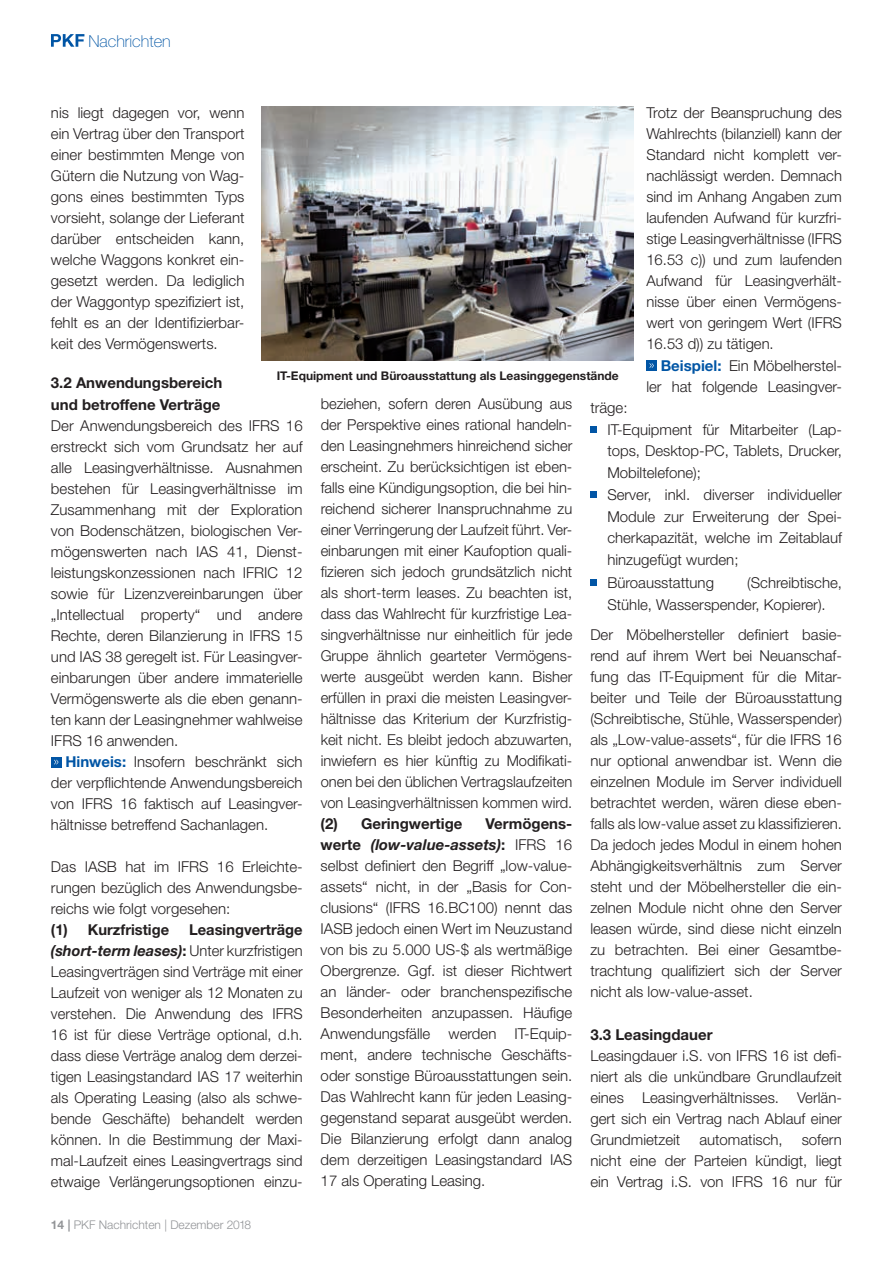
<style>
.page{position:relative;width:893px;height:1263px;background:#fff}
.page>*{position:absolute;margin:0;border:0;box-sizing:border-box;transform-origin:0 0}
.t1{font:100 16.5px "Helvetica Neue LT";color:#0155a5}
.t2{font:300 15px/21px "Helvetica Neue LT";color:#231f20;text-align:justify}
.t3{font:700 15px/21.8px "Helvetica Neue LT";color:#231f20}
.t4{font:700 12px "Helvetica Neue LT";color:#231f20}
.t5{font:300 12px "Helvetica Neue LT";color:#939598}
.s1{font-weight:700;color:#0155a5}
.s2{font-weight:700}
.s3{font-weight:700;font-style:italic}
</style>
<div class="page">
<div style="left:51px;top:757px;width:11px;height:10px;background:#0155a5"></div>
<svg style="left:54px;top:759px;width:4px;height:6px"></svg>
<div style="left:646px;top:360px;width:11px;height:11px;background:#0155a5"></div>
<svg style="left:649px;top:363px;width:5px;height:5px"></svg>
<svg style="left:590px;top:426px;width:6px;height:6px"></svg>
<svg style="left:590px;top:492px;width:6px;height:6px"></svg>
<svg style="left:590px;top:579px;width:6px;height:6px"></svg>
<img style="left:261px;top:106px;width:372px;height:254px">
<svg style="left:51px;top:34px;width:33px;height:13px"></svg>
<p class="t1" style="left:88px;top:35px;width:84px">Nachrichten</p>
<p class="t2" style="left:51px;top:104px;width:195px">nis liegt dagegen vor, wenn ein Vertrag über den Transport einer bestimmten Menge von Gütern die Nutzung von Wag&shy;gons eines bestimmten Typs vorsieht, solange der Lieferant darüber entscheiden kann, welche Waggons konkret ein&shy;gesetzt werden. Da lediglich der Waggontyp spezifiziert ist, fehlt es an der Identifizierbar&shy;keit des Vermögenswerts.</p>
<p class="t3" style="left:51px;top:373px;width:173px">3.2 Anwendungsbereich und betroffene Verträge</p>
<p class="t2" style="left:51px;top:417px;width:253px">Der Anwendungsbereich des IFRS 16 erstreckt sich vom Grundsatz her auf alle Leasingverhältnisse. Ausnahmen bestehen für Leasingverhältnisse im Zusammenhang mit der Exploration von Bodenschätzen, biologischen Ver&shy;mögenswerten nach IAS 41, Dienst&shy;leistungskonzessionen nach IFRIC 12 sowie für Lizenzvereinbarungen über „Intellectual property“ und andere Rechte, deren Bilanzierung in IFRS 15 und IAS 38 geregelt ist. Für Leasingver&shy;einbarungen über andere immaterielle Vermögenswerte als die eben genann&shy;ten kann der Leasingnehmer wahlweise IFRS 16 anwenden.</p>
<p class="t2" style="left:51px;top:753px;width:253px;text-indent:14px"><span class="s1">Hinweis:</span> Insofern beschränkt sich der verpflichtende Anwendungsbereich von IFRS 16 faktisch auf Leasingver&shy;hältnisse betreffend Sachanlagen.</p>
<p class="t2" style="left:51px;top:858px;width:253px">Das IASB hat im IFRS 16 Erleichte&shy;rungen bezüglich des Anwendungsbe&shy;reichs wie folgt vorgesehen:</p>
<p class="t3" style="left:51px;top:921px;width:120px">(1) Kurzfristige</p>
<p class="t2" style="left:646px;top:104px;width:197px">Trotz der Beanspruchung des Wahlrechts (bilanziell) kann der Standard nicht komplett ver&shy;nachlässigt werden. Demnach sind im Anhang Angaben zum laufenden Aufwand für kurzfri&shy;stige Leasingverhältnisse (IFRS 16.53 c)) und zum laufenden Aufwand für Leasingverhält&shy;nisse über einen Vermögens&shy;wert von geringem Wert (IFRS 16.53 d)) zu tätigen.</p>
<p class="t2" style="left:646px;top:357px;width:197px;text-align:right"><span class="s1">Beispiel:</span> Ein Möbelherstel&shy;ler hat folgende Leasingver-</p>
<p class="t2" style="left:607px;top:398px;width:236px;line-height:21.9px;text-align:left;text-indent:-17px">träge:<br>IT-Equipment für Mitarbeiter (Lap&shy;tops, Desktop-PC, Tablets, Drucker,<br>Mobiltelefone);<br>Server, inkl. diverser individueller<br>Module zur Erweiterung der Spei&shy;cherkapazität, welche im Zeitablauf hinzugefügt wurden;<br>Büroausstattung</p>
<p class="t4" style="left:277px;top:372px;width:343px">IT-Equipment und Büroausstattung als Leasinggegenstände</p>
<p class="t2" style="left:321px;top:395px;width:253px">beziehen, sofern deren Ausübung aus der Perspektive eines rational handeln&shy;den Leasingnehmers hinreichend sicher erscheint. Zu berücksichtigen ist eben&shy;falls eine Kündigungsoption, die bei hin&shy;reichend sicherer Inanspruchnahme zu einer Verringerung der Laufzeit führt. Ver&shy;einbarungen mit einer Kaufoption quali&shy;fizieren sich jedoch grundsätzlich nicht als short-term leases. Zu beachten ist, dass das Wahlrecht für kurzfristige Lea&shy;singverhältnisse nur einheitlich für jede Gruppe ähnlich gearteter Vermögens&shy;werte ausgeübt werden kann. Bisher erfüllen in praxi die meisten Leasingver&shy;hältnisse das Kriterium der Kurzfristig&shy;keit nicht. Es bleibt jedoch abzuwarten, inwiefern es hier künftig zu Modifikati&shy;onen bei den üblichen Vertragslaufzeiten von Leasingverhältnissen kommen wird.</p>
<p class="t3" style="left:321px;top:814px;width:143px">(2) Geringwertige</p>
<p class="t2" style="left:607px;top:573px;width:236px;line-height:22.5px;text-indent:140px">(Schreibtische,<br>Stühle, Wasserspender, Kopierer).</p>
<p class="t2" style="left:590px;top:626px;width:253px">Der Möbelhersteller definiert basie&shy;rend auf ihrem Wert bei Neuanschaf&shy;fung das IT-Equipment für die Mitar&shy;beiter und Teile der Büroausstattung (Schreibtische, Stühle, Wasserspender) als „Low-value-assets“, für die IFRS 16 nur optional anwendbar ist. Wenn die einzelnen Module im Server individuell betrachtet werden, wären diese eben&shy;falls als low-value asset zu klassifizieren.<br>Da jedoch jedes Modul in einem hohen Abhängigkeitsverhältnis zum Server steht und der Möbelhersteller die ein&shy;zelnen Module nicht ohne den Server leasen würde, sind diese nicht einzeln zu betrachten. Bei einer Gesamtbe&shy;trachtung qualifiziert sich der Server nicht als low-value-asset.</p>
<p class="t3" style="left:590px;top:1025px;width:124px">3.3 Leasingdauer</p>
<p class="t2" style="left:590px;top:1047px;width:253px">Leasingdauer i.S. von IFRS 16 ist defi&shy;niert als die unkündbare Grundlaufzeit eines Leasingverhältnisses. Verlän&shy;gert sich ein Vertrag nach Ablauf einer Grundmietzeit</p>
<p class="t2" style="left:321px;top:815px;width:253px;text-indent:165px"><span class="s2">Vermögens&shy;werte</span> <span class="s3">(low-value-assets)</span><span class="s2">:</span> IFRS 16 selbst definiert den Begriff „low-value&shy;assets“ nicht, in der „Basis for Con&shy;clusions“ (IFRS 16.BC100) nennt das IASB jedoch einen Wert im Neuzustand von bis zu 5.000 US-$ als wertmäßige Obergrenze. Ggf. ist dieser Richtwert an länder- oder branchenspezifische Besonderheiten anzupassen. Häufige Anwendungsfälle werden IT-Equip&shy;ment, andere technische Geschäfts&shy;oder sonstige Büroausstattungen sein.<br>Das Wahlrecht kann für jeden Leasing&shy;gegenstand separat ausgeübt werden.<br>Die Bilanzierung erfolgt dann analog dem derzeitigen Leasingstandard IAS 17 als Operating Leasing.</p>
<p class="t2" style="left:51px;top:921px;width:253px;text-indent:138px"><span class="s2">Leasingverträge </span><span class="s3">(short-term leases)</span><span class="s2">:</span> Unter kurzfristigen Leasingverträgen sind Verträge mit einer Laufzeit von weniger als 12 Monaten zu verstehen. Die Anwendung des IFRS 16 ist für diese Verträge optional, d.h. dass diese Verträge analog dem derzei&shy;tigen Leasingstandard IAS 17 weiterhin als Operating Leasing (also als schwe&shy;bende Geschäfte) behandelt werden können. In die Bestimmung der Maxi&shy;mal-Laufzeit eines Leasingvertrags sind etwaige Verlängerungsoptionen einzu-</p>
<p class="t2" style="left:590px;top:1131px;width:253px;text-indent:211px">sofern nicht eine der Parteien kündigt, liegt ein Vertrag i.S. von IFRS 16 nur für</p>
<p class="t2" style="left:699px;top:1131px;width:85px">automatisch,</p>
<p class="t5" style="left:51px;top:1220px;width:202px"><span class="s2">14 |</span> PKF Nachrichten | Dezember 2018</p>
</div>
